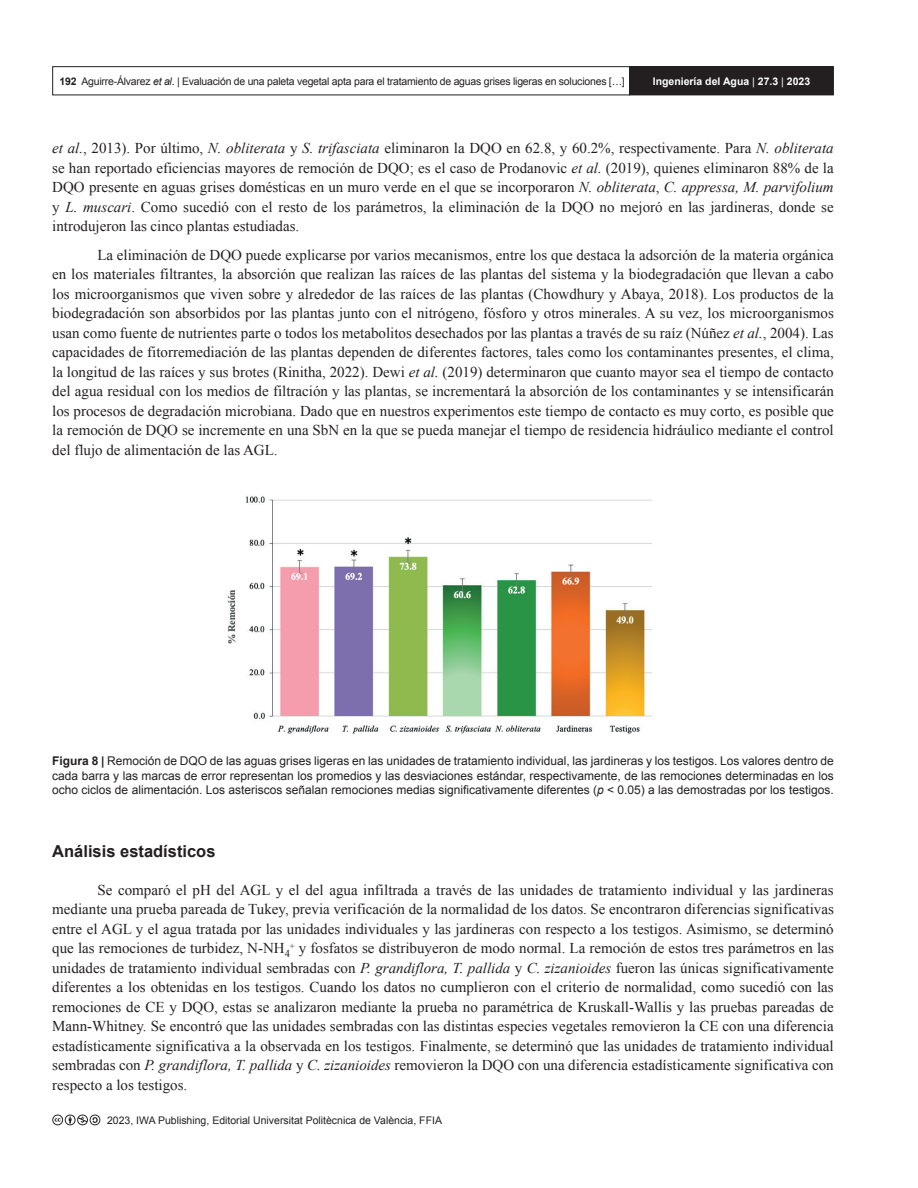
<style>
.page{position:relative;width:918px;height:1188px;background:#fff}
.page>*{position:absolute;margin:0;border:0;box-sizing:border-box;transform-origin:0 0}
.AI_SUBTITULO{font:700 16.5px "Arial";color:#231f20}
.AI_TEXTO_esp{font:15px/19.5px "Times New Roman";color:#231f20;text-align:justify}
.AI_PIE_DE_FIGURA{font:12px/14.4px "Arial";color:#231f20;text-align:justify}
.t1{font:10.5px "Arial";letter-spacing:-.02em;color:#231f20}
.t2{font:10.5px "Arial";color:#231f20}
.t3{font:700 10.5px "Arial";color:#fff}
.s1{font-weight:700}
.s2{font-style:italic}
.s3{font-weight:400}
</style>
<div class="page">
<div style="left:52px;top:66px;width:578px;height:29px;border:1px solid #231f20"></div>
<div style="left:630px;top:67px;width:203px;height:28px;background:#231f20"></div>
<div style="left:629px;top:66px;width:205px;height:29px;border:1px solid #231f20"></div>
<svg style="left:52px;top:1115px;width:48px;height:10px"></svg>
<img style="left:227px;top:496px;width:425px;height:238px">
<p class="t1" style="left:59px;top:74px;width:567px"><span class="s1">192</span> Aguirre-Álvarez <span class="s2">et al</span>. | Evaluación de una paleta vegetal apta para el tratamiento de aguas grises ligeras en soluciones […]</p>
<p class="t3" style="left:653px;top:74px;width:159px">Ingeniería del Agua <span class="s3">|</span> 27.3 <span class="s3">|</span> 2023</p>
<p class="AI_TEXTO_esp" style="left:52px;top:138px;width:783px"><span class="s2">et al.</span>, 2013). Por último, <span class="s2">N. obliterata</span> y <span class="s2">S. trifasciata</span> eliminaron la DQO en 62.8, y 60.2%, respectivamente. Para <span class="s2">N. obliterata </span>se han reportado eficiencias mayores de remoción de DQO; es el caso de Prodanovic <span class="s2">et al.</span> (2019), quienes eliminaron 88% de la DQO presente en aguas grises domésticas en un muro verde en el que se incorporaron <span class="s2">N. obliterata</span>, <span class="s2">C. appressa, M. parvifolium </span>y <span class="s2">L. muscari</span>. Como sucedió con el resto de los parámetros, la eliminación de la DQO no mejoró en las jardineras, donde se introdujeron las cinco plantas estudiadas.</p>
<p class="AI_TEXTO_esp" style="left:52px;top:245px;width:783px;text-indent:45px">La eliminación de DQO puede explicarse por varios mecanismos, entre los que destaca la adsorción de la materia orgánica en los materiales filtrantes, la absorción que realizan las raíces de las plantas del sistema y la biodegradación que llevan a cabo los microorganismos que viven sobre y alrededor de las raíces de las plantas (Chowdhury y Abaya, 2018). Los productos de la biodegradación son absorbidos por las plantas junto con el nitrógeno, fó sforo y otros minerales. A su vez, los microorganismos usan como fuente de nutrientes parte o todos los metabolitos desechados por las plantas a través de su raíz (Núñez <span class="s2">et al.</span>, 2004). Las capacidades de fitorremediación de las plantas dependen de diferentes factores, tales como los contaminantes presentes, el clima, la longitud de las raíces y sus brotes (Rinitha, 2022). Dewi <span class="s2">et al.</span> (2019) determinaron que cuanto mayor sea el tiempo de contacto del agua residual con los medios de filtración y las plantas, se incrementará la absorción de los contaminantes y se intensificarán los procesos de degradación microbiana. Dado que en nuestros experimentos este tiempo de contacto es muy corto, es posible que la remoción de DQO se incremente en una SbN en la que se pueda manejar el tiempo de residencia hidráulico mediante el control del flujo de alimentación de las AGL.</p>
<p class="AI_PIE_DE_FIGURA" style="left:52px;top:754px;width:783px"><span class="s1">Figura 8 |</span> Remoción de DQO de las aguas grises ligeras en las unidades de tratamiento individual, las jardineras y los testigos. Los valores dentro de cada barra y las marcas de error representan los promedios y las desviaciones estándar, respectivamente, de las remociones determinadas en los ocho ciclos de alimentación. Los asteriscos señalan remociones medias significativamente diferentes (<span class="s2">p</span> &lt; 0.05) a las demostradas por los testigos.</p>
<p class="AI_SUBTITULO" style="left:52px;top:841px;width:165px">Análisis estadísticos</p>
<p class="AI_TEXTO_esp" style="left:52px;top:880px;width:783px;text-indent:45px">Se comparó el pH del AGL y el del agua infiltrada a través de las unidades de tratamiento individual y las jardineras mediante una prueba pareada de Tukey, previa verificación de la normalidad de los datos. Se encontraron diferencias significativas entre el AGL y el agua tratada por las unidades individuales y las jardineras con respecto a los testigos. Asimismo, se determinó que las remociones de turbidez, N-NH<sub>4</sub><sup>+</sup> y fosfatos se distribuyeron de modo normal. La remoción de estos tres parámetros en las unidades de tratamiento individual sembradas con <span class="s2">P. grandiflora, T. pallida</span> y <span class="s2">C. zizanioides</span> fueron las únicas significativamente diferentes a los obtenidas en los testigos. Cuando los datos no cumplieron con el criterio de normalidad, como sucedió con las remociones de CE y DQO, estas se analizaron mediante la prueba no paramétrica de Kruskall-Wallis y las pruebas pareadas de Mann-Whitney. Se encontró que las unidades sembradas con las distintas especies vegetales removieron la CE con una diferencia estadísticamente significativa a la observada en los testigos. Finalmente, se determinó que las unidades de tratamiento individual sembradas con <span class="s2">P. grandiflora, T. pallida</span> y <span class="s2">C. zizanioides</span> removieron la DQO con una diferencia estadísticamente significativa con respecto a los testigos.</p>
<p class="t2" style="left:107px;top:1113px;width:336px">2023, IWA Publishing, Editorial Universitat Politècnica de València, FFIA</p>
</div>
